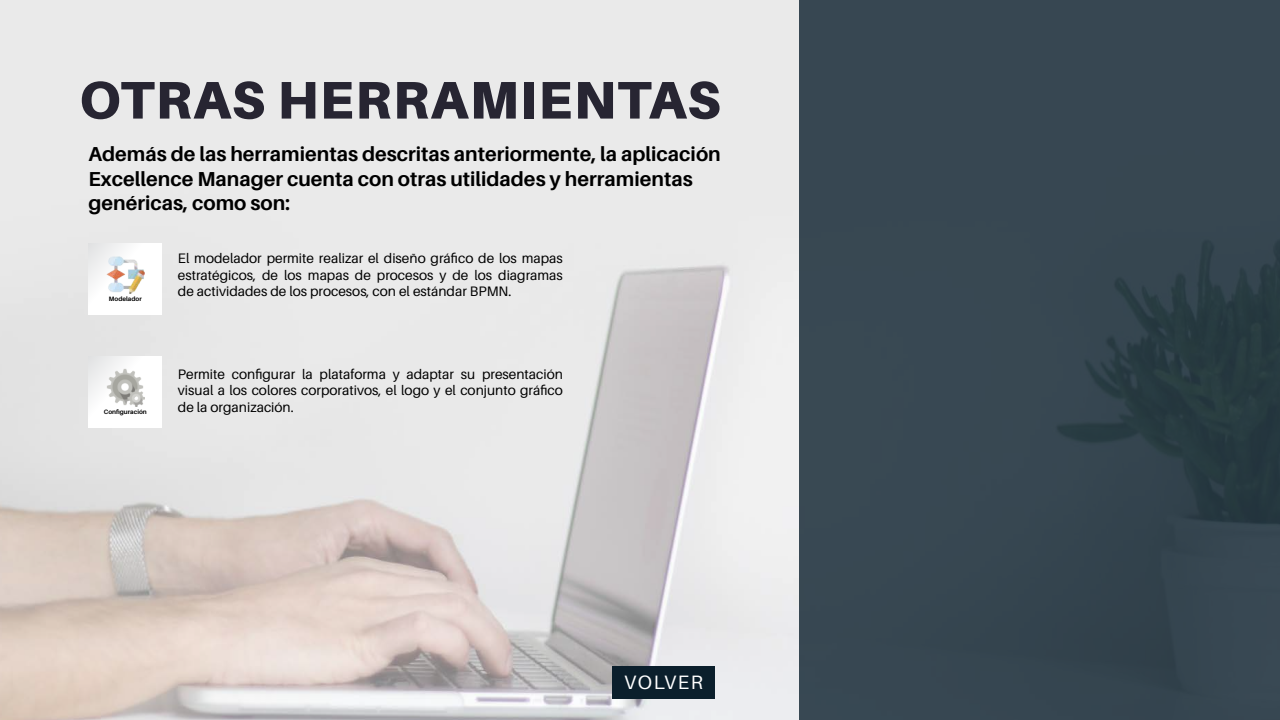
<style>
.page{position:relative;width:1280px;height:720px;background:#fff}
.page>*{position:absolute;margin:0;border:0;box-sizing:border-box;transform-origin:0 0}
.t1{font:900 53px "Aileron";letter-spacing:.03em;color:#272532}
.t2{font:700 20.25px/24.2px "Aileron";color:#000}
.t3{font:19.38px "Aileron";letter-spacing:.08em;color:#fff}
.t4{font:13.75px/16.5px "Aileron";color:#000;text-align:justify}
.t5{font:700 6.38px "Aileron";color:#000}
</style>
<div class="page">
<img style="left:0;top:0;width:799px;height:720px">
<div style="left:799px;top:0;width:481px;height:720px;background:linear-gradient(to right,#394954,#31424b)"></div>
<div style="left:612px;top:666px;width:102px;height:32px;background:#0b1f2c"></div>
<div style="left:90px;top:245px;width:72px;height:70px;background:#fff"></div>
<div style="left:89px;top:244px;width:72px;height:70px;background:linear-gradient(to right,#f6f6f6,#fff)"></div>
<img style="left:106px;top:254px;width:39px;height:39px">
<div style="left:90px;top:358px;width:72px;height:70px;background:#fff"></div>
<div style="left:89px;top:357px;width:72px;height:70px;background:linear-gradient(to right,#f6f6f6,#fff)"></div>
<img style="left:106px;top:367px;width:39px;height:39px">
<h1 class="t1" style="left:79px;top:69px;width:643px">OTRAS HERRAMIENTAS</h1>
<h2 class="t2" style="left:89px;top:142px;width:634px">Además de las herramientas descritas anteriormente, la aplicación<br>Excellence Manager cuenta con otras utilidades y herramientas genéricas, como son:</h2>
<p class="t5" style="left:109px;top:295px;width:34px">Modelador</p>
<p class="t5" style="left:104px;top:408px;width:44px">Configuración</p>
<p class="t4" style="left:178px;top:250px;width:387px">El modelador permite realizar el diseño gráfico de los mapas estratégicos, de los mapas de procesos y de los diagramas de actividades de los procesos, con el estándar BPMN.</p>
<p class="t4" style="left:178px;top:366px;width:387px">Permite configurar la plataforma y adaptar su presentación visual a los colores corporativos, el logo y el conjunto gráfico de la organización.</p>
<h3 class="t3" style="left:624px;top:672px;width:80px">VOLVER</h3>
</div>
